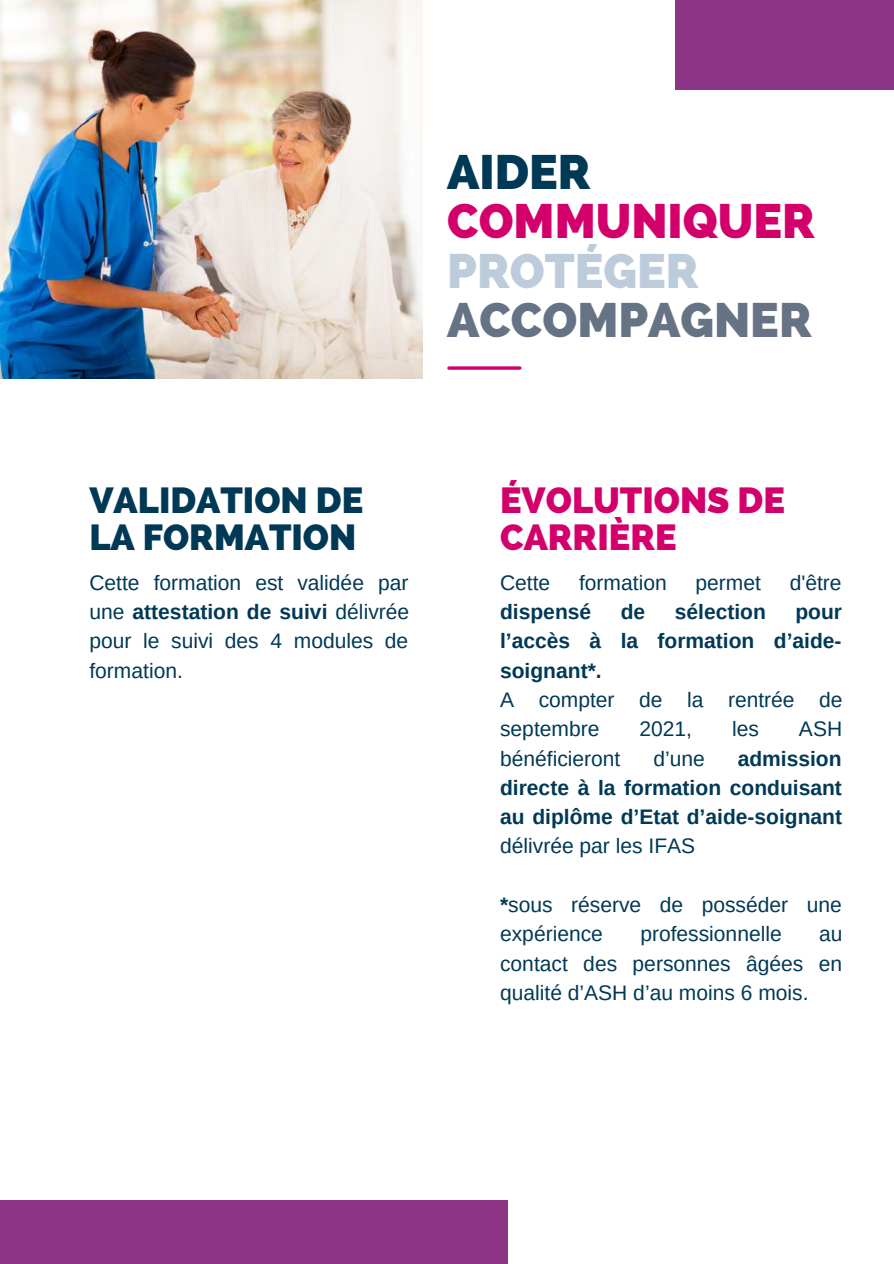
<style>
.page{position:relative;width:894px;height:1264px;background:#fff}
.page>*{position:absolute;margin:0;border:0;box-sizing:border-box;transform-origin:0 0}
.t1{font:800 48px "Raleway";color:#d3006c}
.t2{font:800 48px "Raleway";color:#667385}
.t3{font:800 48px "Raleway";color:#bcccdb}
.t4{font:800 48px "Raleway";color:#003956}
.t5{font:800 36px/36px "Raleway";color:#003956}
.t6{font:800 36px/36px "Raleway";color:#d3006c}
.t7{font:21px/29.2px "Arimo";color:#003956;text-align:justify}
.t8{font:700 21px/29.2px "Arimo";color:#003956;text-align:justify}
.s1{font-weight:700}
</style>
<div class="page">
<img style="left:0;top:0;width:422px;height:378px">
<div style="left:675px;top:0;width:218px;height:90px;background:#8c3586"></div>
<svg style="left:449px;top:366px;width:70px;height:4px"></svg>
<div style="left:0;top:1200px;width:508px;height:63px;background:#8c3586"></div>
<h1 class="t4" style="left:447px;top:143px;width:145px">AIDER</h1>
<h1 class="t1" style="left:447px;top:193px;width:369px">COMMUNIQUER</h1>
<h1 class="t3" style="left:447px;top:243px;width:253px">PROTÉGER</h1>
<h1 class="t2" style="left:447px;top:292px;width:366px">ACCOMPAGNER</h1>
<h2 class="t5" style="left:89px;top:483px;width:275px">VALIDATION DE<br>LA FORMATION</h2>
<p class="t7" style="left:89px;top:568px;width:321px">Cette formation est validée par une <span class="s1">attestation de suivi</span> délivrée pour le suivi des 4 modules de formation.</p>
<h2 class="t6" style="left:500px;top:483px;width:286px">ÉVOLUTIONS DE<br>CARRIÈRE</h2>
<p class="t7" style="left:500px;top:568px;width:52px">Cette</p>
<p class="t7" style="left:579px;top:568px;width:89px">formation</p>
<p class="t7" style="left:695px;top:568px;width:67px">permet</p>
<p class="t7" style="left:789px;top:568px;width:53px">d'être</p>
<p class="t8" style="left:500px;top:597px;width:93px">dispensé</p>
<p class="t8" style="left:620px;top:597px;width:26px">de</p>
<p class="t8" style="left:674px;top:597px;width:93px">sélection</p>
<p class="t8" style="left:500px;top:597px;width:343px;text-indent:295px">pour l’accès à la formation d’aide&shy;soignant*.</p>
<p class="t7" style="left:500px;top:685px;width:344px">A compter de la rentrée de septembre</p>
<p class="t7" style="left:639px;top:714px;width:54px">2021,</p>
<p class="t7" style="left:731px;top:714px;width:28px">les</p>
<p class="t7" style="left:798px;top:714px;width:45px">ASH</p>
<p class="t7" style="left:500px;top:743px;width:122px">bénéficieront</p>
<p class="t7" style="left:653px;top:743px;width:53px">d’une</p>
<p class="t8" style="left:500px;top:743px;width:343px;text-indent:237px">admission directe à la formation conduisant au diplôme d’Etat d’aide-soignant</p>
<p class="t7" style="left:500px;top:831px;width:196px">délivrée par les IFAS</p>
<p class="t7" style="left:500px;top:890px;width:343px"><span class="s1">*</span>sous réserve de posséder une expérience</p>
<p class="t7" style="left:640px;top:919px;width:143px">professionnelle</p>
<p class="t7" style="left:500px;top:919px;width:344px;text-indent:319px">au contact des personnes âgées en qualité d’ASH d’au moins 6 mois.</p>
</div>
